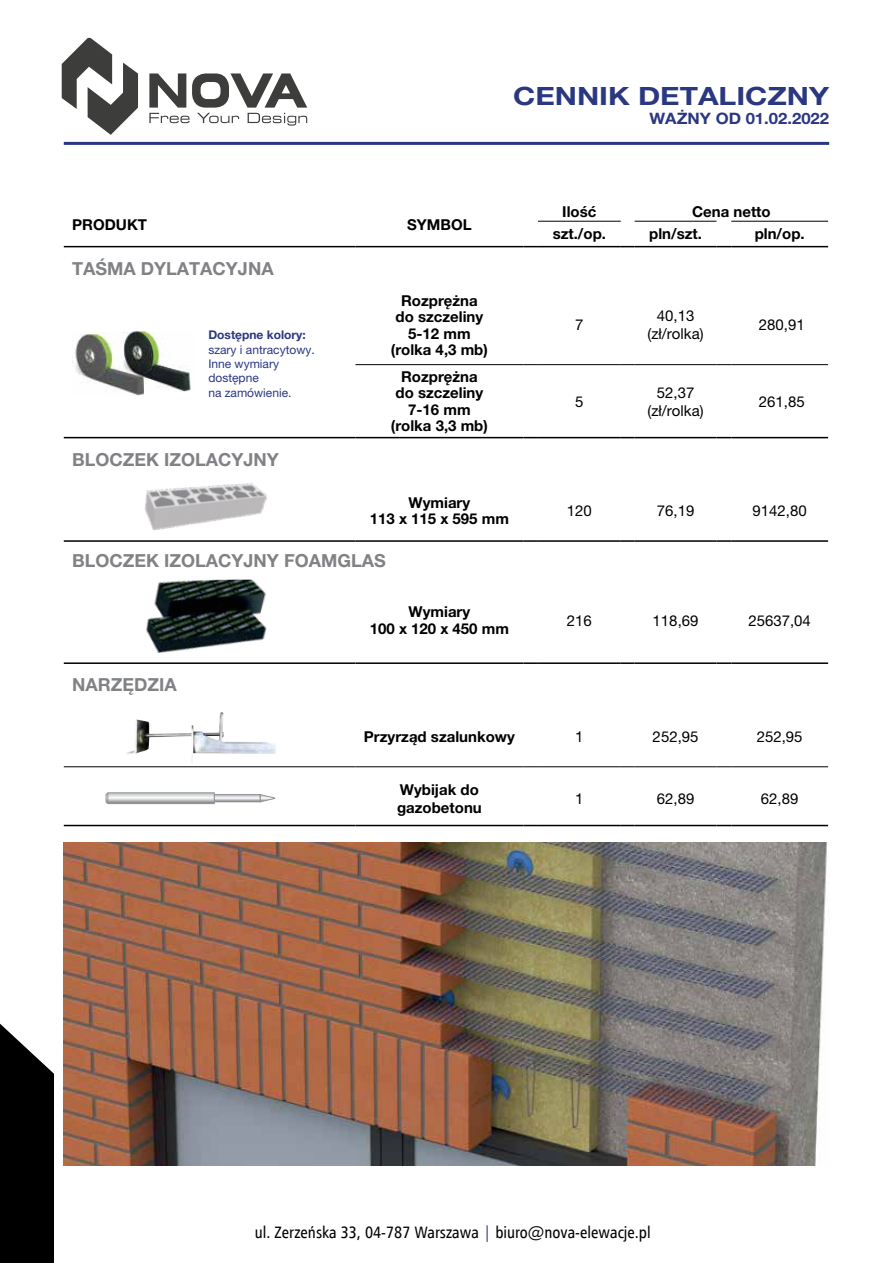
<style>
.page{position:relative;width:893px;height:1263px;background:#fff}
.page>*{position:absolute;margin:0;border:0;box-sizing:border-box;transform-origin:0 0}
.t1{font:700 25.2px "Helvetica Neue LT Pro";color:#2a3781;scale:1.19 1}
.t2{font:700 18px "Helvetica Neue LT Pro";color:#808285}
.t3{font:16.5px "Humnst 777 Cn EU";color:#000}
.t4{font:700 15.75px "Helvetica Neue LT Pro";color:#2a3781;scale:1.06 1}
.t5{font:700 15px/16.5px "Helvetica Neue LT Pro";color:#000;text-align:center}
.t6{font:15px/18px "Helvetica Neue LT Pro";color:#000;text-align:center}
.t7{font:12px/14.4px "Helvetica Neue LT Pro";color:#2a3781}
.t8{font:700 12px "Helvetica Neue LT Pro";color:#2a3781}
.s1{color:#2a3781}
</style>
<div class="page">
<svg style="left:62px;top:38px;width:76px;height:97px"></svg>
<svg style="left:149px;top:73px;width:158px;height:53px"></svg>
<hr style="left:64px;top:142px;width:765px;height:3px;background:#2a3781">
<img style="left:126px;top:331px;width:65px;height:60px">
<img style="left:72px;top:333px;width:72px;height:62px">
<svg style="left:64px;top:220px;width:764px;height:27px"></svg>
<hr style="left:731px;top:246px;width:97px;height:1px;background:#000">
<hr style="left:64px;top:437px;width:291px;height:1px;background:#000">
<hr style="left:355px;top:437px;width:168px;height:1px;background:#000">
<svg style="left:523px;top:437px;width:15px;height:1px"></svg>
<hr style="left:538px;top:437px;width:83px;height:1px;background:#000">
<svg style="left:621px;top:437px;width:14px;height:1px"></svg>
<hr style="left:635px;top:437px;width:81px;height:1px;background:#000">
<svg style="left:716px;top:437px;width:15px;height:1px"></svg>
<hr style="left:731px;top:437px;width:97px;height:1px;background:#000">
<hr style="left:355px;top:364px;width:168px;height:1px;background:#000">
<svg style="left:523px;top:364px;width:15px;height:1px"></svg>
<hr style="left:538px;top:364px;width:83px;height:1px;background:#000">
<svg style="left:621px;top:364px;width:14px;height:1px"></svg>
<hr style="left:635px;top:364px;width:81px;height:1px;background:#000">
<svg style="left:716px;top:364px;width:15px;height:1px"></svg>
<hr style="left:731px;top:364px;width:97px;height:1px;background:#000">
<hr style="left:64px;top:662px;width:291px;height:2px;background:#000">
<hr style="left:355px;top:662px;width:168px;height:2px;background:#000">
<svg style="left:523px;top:662px;width:15px;height:2px"></svg>
<hr style="left:538px;top:662px;width:83px;height:2px;background:#000">
<svg style="left:621px;top:662px;width:14px;height:2px"></svg>
<hr style="left:635px;top:662px;width:81px;height:2px;background:#000">
<svg style="left:716px;top:662px;width:15px;height:2px"></svg>
<hr style="left:731px;top:662px;width:97px;height:2px;background:#000">
<hr style="left:64px;top:540px;width:291px;height:2px;background:#000">
<hr style="left:355px;top:540px;width:168px;height:2px;background:#000">
<svg style="left:523px;top:540px;width:15px;height:2px"></svg>
<hr style="left:538px;top:540px;width:83px;height:2px;background:#000">
<svg style="left:621px;top:540px;width:14px;height:2px"></svg>
<hr style="left:635px;top:540px;width:81px;height:2px;background:#000">
<svg style="left:716px;top:540px;width:15px;height:2px"></svg>
<hr style="left:731px;top:540px;width:97px;height:2px;background:#000">
<img style="left:144px;top:483px;width:123px;height:47px">
<img style="left:146px;top:580px;width:121px;height:73px">
<hr style="left:64px;top:766px;width:291px;height:1px;background:#000">
<hr style="left:64px;top:825px;width:291px;height:1px;background:#000">
<hr style="left:355px;top:825px;width:168px;height:1px;background:#000">
<hr style="left:538px;top:825px;width:83px;height:1px;background:#000">
<hr style="left:635px;top:825px;width:81px;height:1px;background:#000">
<hr style="left:731px;top:825px;width:97px;height:1px;background:#000">
<hr style="left:355px;top:766px;width:168px;height:1px;background:#000">
<svg style="left:523px;top:766px;width:15px;height:1px"></svg>
<hr style="left:538px;top:766px;width:83px;height:1px;background:#000">
<svg style="left:621px;top:766px;width:14px;height:1px"></svg>
<hr style="left:635px;top:766px;width:81px;height:1px;background:#000">
<svg style="left:716px;top:766px;width:15px;height:1px"></svg>
<hr style="left:731px;top:766px;width:97px;height:1px;background:#000">
<svg style="left:523px;top:825px;width:15px;height:1px"></svg>
<svg style="left:621px;top:825px;width:14px;height:1px"></svg>
<svg style="left:716px;top:825px;width:15px;height:1px"></svg>
<img style="left:126px;top:712px;width:150px;height:50px">
<svg style="left:216px;top:796px;width:42px;height:4px"></svg>
<div style="left:214px;top:794px;width:46px;height:8px;border:1px solid #919396"></div>
<svg style="left:260px;top:794px;width:15px;height:8px"></svg>
<svg style="left:106px;top:793px;width:108px;height:11px"></svg>
<svg style="left:0;top:1024px;width:54px;height:239px;background:#191919"></svg>
<img style="left:64px;top:842px;width:763px;height:323px">
<h1 class="t1" style="left:513px;top:80px;width:267px">CENNIK DETALICZNY</h1>
<p class="t4" style="left:650px;top:108px;width:171px">WAŻNY OD 01.02.2022</p>
<p class="t5" style="left:72px;top:216px;width:76px">PRODUKT</p>
<p class="t5" style="left:407px;top:216px;width:66px">SYMBOL</p>
<p class="t2" style="left:72px;top:257px;width:203px">TAŚMA DYLATACYJNA</p>
<p class="t8" style="left:208px;top:327px;width:99px">Dostępne kolory:</p>
<p class="t7" style="left:208px;top:342px;width:108px">szary i antracytowy.<br>Inne wymiary dostępne<br>na zamówienie.</p>
<p class="t2" style="left:72px;top:448px;width:208px">BLOCZEK IZOLACYJNY</p>
<p class="t5" style="left:391px;top:292px;width:98px">Rozprężna do szczeliny<br>5-12 mm (rolka 4,3 mb)</p>
<p class="t5" style="left:391px;top:368px;width:98px">Rozprężna do szczeliny<br>7-16 mm (rolka 3,3 mb)</p>
<p class="t5" style="left:562px;top:203px;width:36px">Ilość</p>
<p class="t5" style="left:692px;top:203px;width:80px">Cena netto</p>
<p class="t5" style="left:553px;top:225px;width:55px">szt./op.</p>
<p class="t5" style="left:649px;top:225px;width:54px">pln/szt.</p>
<p class="t5" style="left:755px;top:225px;width:51px">pln/op.</p>
<p class="t6" style="left:575px;top:316px;width:10px">7</p>
<p class="t6" style="left:647px;top:307px;width:58px">40,13 (zł/rolka)</p>
<p class="t6" style="left:759px;top:316px;width:47px">280,91</p>
<p class="t6" style="left:575px;top:392px;width:10px">5</p>
<p class="t6" style="left:648px;top:383px;width:58px">52,37 (zł/rolka)</p>
<p class="t6" style="left:759px;top:392px;width:47px">261,85</p>
<p class="t5" style="left:370px;top:494px;width:141px">Wymiary<br>113 x 115 x 595 mm</p>
<p class="t6" style="left:567px;top:502px;width:27px">120</p>
<p class="t6" style="left:657px;top:502px;width:39px">76,19</p>
<p class="t6" style="left:753px;top:502px;width:56px">9142,80</p>
<p class="t2" style="left:72px;top:549px;width:315px">BLOCZEK IZOLACYJNY FOAMGLAS</p>
<p class="t5" style="left:370px;top:603px;width:141px">Wymiary<br>100 x 120 x 450 mm</p>
<p class="t6" style="left:567px;top:611px;width:27px">216</p>
<p class="t6" style="left:653px;top:611px;width:47px">118,69</p>
<p class="t6" style="left:748px;top:611px;width:64px">25637,04</p>
<p class="t2" style="left:72px;top:674px;width:106px">NARZĘDZIA</p>
<p class="t5" style="left:364px;top:728px;width:152px">Przyrząd szalunkowy</p>
<p class="t6" style="left:575px;top:727px;width:10px">1</p>
<p class="t6" style="left:653px;top:727px;width:47px">252,95</p>
<p class="t6" style="left:757px;top:727px;width:47px">252,95</p>
<p class="t5" style="left:397px;top:780px;width:86px;line-height:18px;text-align:left">Wybijak do gazobetonu</p>
<p class="t6" style="left:575px;top:789px;width:10px">1</p>
<p class="t6" style="left:657px;top:789px;width:39px">62,89</p>
<p class="t6" style="left:761px;top:789px;width:39px">62,89</p>
<p class="t3" style="left:255px;top:1222px;width:397px">ul. Zerzeńska 33, 04-787 Warszawa <span class="s1">|</span> biuro@nova-elewacje.pl</p>
</div>
